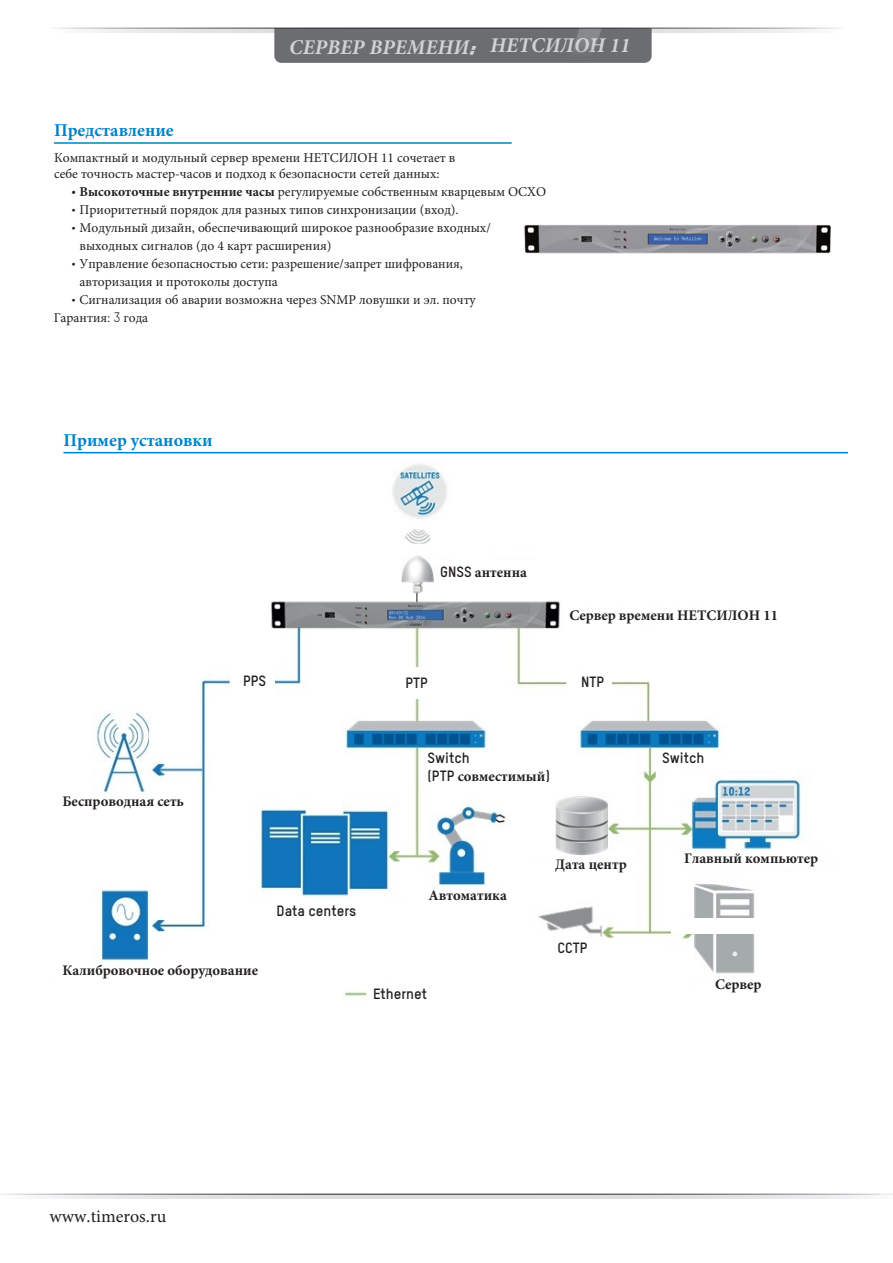
<style>
.page{position:relative;width:893px;height:1263px;background:#fff}
.page>*{position:absolute;margin:0;border:0;box-sizing:border-box;transform-origin:0 0}
.t1{font:italic 700 21px "Minion Pro";color:#d1d2d4}
.t2{font:700 18px "Minion Pro";color:#0081c8}
.t3{font:18px "Minion Pro";color:#231f20}
.t4{font:700 14.7px "Minion Pro";color:#231f20}
.t5{font:700 14.7px "TSTARPRO";color:#231f20}
.t6{font:13.5px/17.4px "Minion Pro";color:#231f20}
.s1{font-family:"Handel Got D"}
.s2{font-family:"TSTARPRO";font-weight:700}
.s3{font-weight:700}
.s4{font-family:"TSTARPRO"}
</style>
<div class="page">
<svg style="left:88px;top:29px;width:719px;height:4px"></svg>
<svg style="left:274px;top:28px;width:378px;height:35px;background:#6c6d70"></svg>
<svg style="left:42px;top:1195px;width:824px;height:3px;background:#e1e2e4"></svg>
<svg style="left:880px;top:1194px;width:13px;height:1px"></svg>
<hr style="left:63px;top:452px;width:785px;height:1px;background:#0081c8">
<img style="left:96px;top:463px;width:706px;height:534px">
<div style="left:563px;top:610px;width:172px;height:16px;background:#fff"></div>
<div style="left:439px;top:560px;width:126px;height:19px;background:#fff"></div>
<div style="left:231px;top:665px;width:43px;height:32px;background:#fff"></div>
<div style="left:395px;top:667px;width:43px;height:31px;background:#fff"></div>
<div style="left:568px;top:667px;width:43px;height:31px;background:#fff"></div>
<div style="left:369px;top:984px;width:71px;height:21px;background:#fff"></div>
<div style="left:696px;top:978px;width:67px;height:17px;background:#fff"></div>
<div style="left:267px;top:897px;width:121px;height:29px;background:#fff"></div>
<div style="left:527px;top:859px;width:116px;height:16px;background:#fff"></div>
<div style="left:62px;top:798px;width:126px;height:21px;background:#fff"></div>
<div style="left:426px;top:752px;width:112px;height:36px;background:#fff"></div>
<div style="left:664px;top:750px;width:54px;height:18px;background:#fff"></div>
<div style="left:425px;top:888px;width:99px;height:20px;background:#fff"></div>
<div style="left:671px;top:918px;width:197px;height:16px;background:#fff"></div>
<div style="left:512px;top:944px;width:152px;height:17px;background:#fff"></div>
<div style="left:51px;top:966px;width:150px;height:37px;background:#fff"></div>
<img style="left:524px;top:225px;width:307px;height:29px">
<hr style="left:54px;top:142px;width:458px;height:2px;background:#0081c8">
<h1 class="t1" style="left:289px;top:32px;width:343px">СЕРВЕР ВРЕМЕНИ<span class="s1">:</span> НЕТСИЛОН 11</h1>
<h2 class="t2" style="left:54px;top:118px;width:121px">Представление</h2>
<p class="t6" style="left:54px;top:150px;width:403px;line-height:16px">Компактный и модульный сервер времени НЕТСИЛОН 11 сочетает в себе точность мастер-часов и подход к безопасности сетей данных:</p>
<p class="t6" style="left:71px;top:183px;width:477px"><span class="s2">•</span> <span class="s3">Высокоточные внутренние часы</span> регулируемые собственным кварцевым OCXO</p>
<p class="t6" style="left:71px;top:201px;width:389px"><span class="s4">•</span> Приоритетный порядок для разных типов синхронизации (вход).</p>
<p class="t6" style="left:80px;top:219px;width:413px;text-indent:-9px"><span class="s4">•</span> Модульный дизайн, обеспечивающий широкое разнообразие входных/ выходных сигналов (до 4 карт расширения)</p>
<p class="t6" style="left:80px;top:255px;width:385px;text-indent:-9px"><span class="s4">•</span> Управление безопасностью сети: разрешение/запрет шифрования, авторизация и протоколы доступа</p>
<p class="t6" style="left:54px;top:291px;width:424px;line-height:18px;text-indent:17px"><span class="s4">•</span> Сигнализация об аварии возможна через SNMP ловушки и эл. почту<br>Гарантия<span class="s4">: 3</span> года</p>
<h2 class="t2" style="left:63px;top:428px;width:151px">Пример установки</h2>
<p class="t4" style="left:62px;top:791px;width:123px">Беспроводная сеть</p>
<p class="t4" style="left:440px;top:562px;width:88px"><span class="s4">GNSS</span> антенна</p>
<p class="t4" style="left:569px;top:605px;width:210px">Сервер времени НЕТСИЛОН 11</p>
<p class="t5" style="left:243px;top:671px;width:25px">PPS</p>
<p class="t5" style="left:405px;top:673px;width:24px">PTP</p>
<p class="t5" style="left:581px;top:673px;width:25px">NTP</p>
<p class="t5" style="left:427px;top:749px;width:44px">Switch</p>
<p class="t4" style="left:427px;top:766px;width:124px"><span class="s4">(PTP</span> совместимый<span class="s4">)</span></p>
<p class="t5" style="left:277px;top:901px;width:81px">Data centers</p>
<p class="t4" style="left:428px;top:885px;width:80px">Автоматика</p>
<p class="t4" style="left:555px;top:854px;width:73px">Дата центр</p>
<p class="t5" style="left:557px;top:939px;width:32px">CCTP</p>
<p class="t5" style="left:662px;top:748px;width:44px">Switch</p>
<p class="t4" style="left:684px;top:848px;width:135px">Главный компьютер</p>
<p class="t4" style="left:62px;top:960px;width:197px">Калибровочное оборудование</p>
<h2 class="t3" style="left:50px;top:1204px;width:118px">www.timeros.ru</h2>
<p class="t5" style="left:373px;top:984px;width:56px">Ethernet</p>
<p class="t4" style="left:715px;top:974px;width:48px">Сервер</p>
</div>
